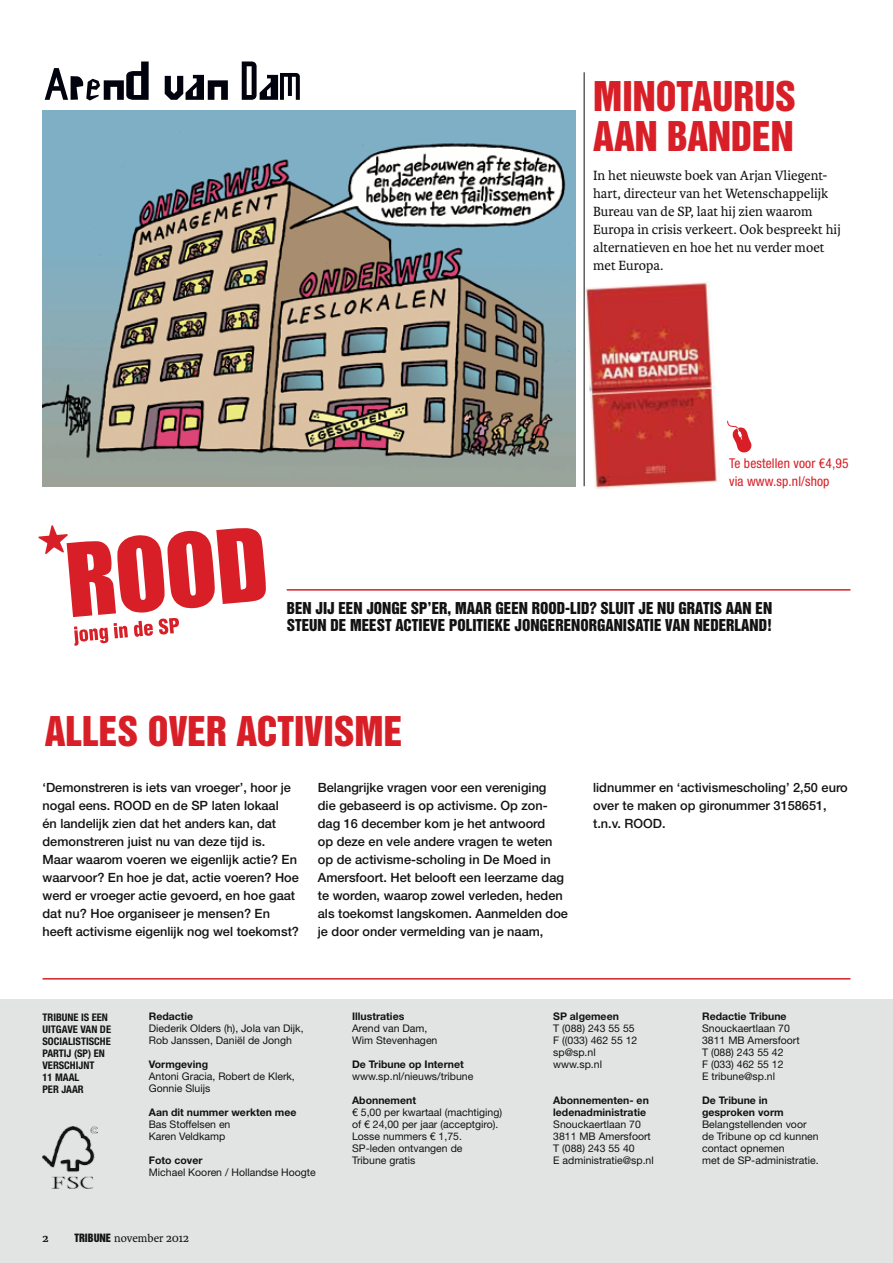
<style>
.page{position:relative;width:893px;height:1263px;background:#fff}
.page>*{position:absolute;margin:0;border:0;box-sizing:border-box;transform-origin:0 0}
.t1{font:37.5px/40.5px "Helvetica Inserat LT Std";color:#d81f27}
.t2{font:15px/16.5px "Helvetica Inserat LT Std";color:#121212}
.t3{font:14.25px/18px "Karmina";color:#121212}
.t4{font:condensed 13.5px/18px "Helvetica Neue LT Std";letter-spacing:.01em;color:#d81f27}
.t5{font:500 12.75px/18px "Helvetica Neue LT Std";color:#121212}
.t6{font:12px "Karmina";color:#121212}
.t7{font:700 12px "Karmina";color:#121212}
.t8{font:10.5px/12px "Helvetica Neue LT Std";color:#121212}
.t9{font:700 10.5px/12px "Helvetica Neue LT Std";color:#121212}
.t10{font:700 condensed 10.5px/12px "Helvetica Neue LT Std";color:#121212}
.s1{font-family:"Helvetica Inserat LT Std";font-size:10.5px}
</style>
<div class="page">
<img style="left:584px;top:281px;width:136px;height:208px">
<hr style="left:584px;top:72px;width:1px;height:414px;background:#121212">
<div style="left:0;top:999px;width:893px;height:264px;background:#e2e4e4"></div>
<hr style="left:43px;top:978px;width:807px;height:1px;background:#d81f27">
<hr style="left:287px;top:589px;width:563px;height:2px;background:#d81f27">
<svg style="left:38px;top:525px;width:228px;height:121px"></svg>
<img style="left:43px;top:1126px;width:54px;height:62px">
<svg style="left:45px;top:62px;width:255px;height:39px"></svg>
<img style="left:43px;top:111px;width:532px;height:375px">
<svg style="left:727px;top:420px;width:25px;height:33px"></svg>
<h1 class="t1" style="left:593px;top:77px;width:204px">MINOTAURUS<br>AAN BANDEN</h1>
<p class="t3" style="left:593px;top:167px;width:249px">In het nieuwste boek van Arjan Vliegent&shy;hart, directeur van het Wetenschappelijk Bureau van de SP, laat hij zien waarom Europa in crisis verkeert. Ook bespreekt hij alternatieven en hoe het nu verder moet met Europa.</p>
<p class="t4" style="left:729px;top:454px;width:121px">Te bestellen voor €4,95 via www.sp.nl/shop</p>
<p class="t2" style="left:287px;top:601px;width:487px">BEN JIJ EEN JONGE SP’ER, MAAR GEEN ROOD-LID? SLUIT JE NU GRATIS AAN EN<br>STEUN DE MEEST ACTIEVE POLITIEKE JONGERENORGANISATIE VAN NEDERLAND!</p>
<h1 class="t1" style="left:45px;top:712px;width:359px">ALLES OVER ACTIVISME</h1>
<p class="t5" style="left:43px;top:778px;width:258px">‘Demonstreren is iets van vroeger’, hoor je nogal eens. ROOD en de SP laten lokaal<br>én landelijk zien dat het anders kan, dat demonstreren juist nu van deze tijd is.<br>Maar waarom voeren we eigenlijk actie? En waarvoor? En hoe je dat, actie voeren? Hoe werd er vroeger actie gevoerd, en hoe gaat dat nu? Hoe organiseer je mensen? En heeft activisme eigenlijk nog wel toekomst?</p>
<p class="t5" style="left:318px;top:778px;width:252px">Belangrijke vragen voor een vereniging<br>die gebaseerd is op activisme. Op zon&shy;dag 16 december kom je het antwoord<br>op deze en vele andere vragen te weten op de activisme-scholing in De Moed in Amersfoort. Het belooft een leerzame dag te worden, waarop zowel verleden, heden als toekomst langskomen. Aanmelden doe je door onder vermelding van je naam,</p>
<p class="t5" style="left:593px;top:778px;width:256px">lidnummer en ‘activismescholing’ 2,50 euro over te maken op gironummer 3158651, t.n.v. ROOD.</p>
<p class="t9" style="left:149px;top:1010px;width:46px">Redactie</p>
<p class="t8" style="left:149px;top:1022px;width:156px">Diederik Olders (h), Jola van Dijk,<br>Rob Janssen, Daniël de Jongh</p>
<p class="t9" style="left:149px;top:1058px;width:61px">Vormgeving</p>
<p class="t8" style="left:149px;top:1070px;width:148px">Antoni Gracia, Robert de Klerk,<br>Gonnie Sluijs</p>
<p class="t9" style="left:149px;top:1106px;width:149px">Aan dit nummer werkten mee</p>
<p class="t8" style="left:149px;top:1118px;width:83px">Bas Stoffelsen en<br>Karen Veldkamp</p>
<p class="t9" style="left:149px;top:1154px;width:55px">Foto cover</p>
<p class="t8" style="left:149px;top:1166px;width:169px">Michael Kooren / Hollandse Hoogte</p>
<p class="t9" style="left:553px;top:1010px;width:67px">SP algemeen</p>
<p class="t8" style="left:553px;top:1022px;width:86px">T (088) 243 55 55<br>F ((033) 462 55 12 sp@sp.nl www.sp.nl</p>
<p class="t9" style="left:553px;top:1094px;width:97px">Abonnementen- en ledenadministratie</p>
<p class="t8" style="left:553px;top:1118px;width:102px">Snouckaertlaan 70<br>3811 MB Amersfoort<br>T (088) 243 55 40<br>E administratie@sp.nl</p>
<p class="t10" style="left:43px;top:1011px;width:70px">TRIBUNE IS EEN<br>UITGAVE VAN DE<br>SOCIALISTISCHE<br>PARTIJ (SP) EN<br>VERSCHIJNT<br>11 MAAL<br>PER JAAR</p>
<p class="t9" style="left:702px;top:1010px;width:86px">Redactie Tribune</p>
<p class="t9" style="left:352px;top:1010px;width:54px">Illustraties</p>
<p class="t8" style="left:352px;top:1022px;width:87px">Arend van Dam,<br>Wim Stevenhagen</p>
<p class="t9" style="left:352px;top:1058px;width:113px">De Tribune op Internet</p>
<p class="t8" style="left:352px;top:1070px;width:123px">www.sp.nl/nieuws/tribune</p>
<p class="t9" style="left:352px;top:1094px;width:65px">Abonnement</p>
<p class="t8" style="left:352px;top:1106px;width:152px">€ 5,00 per kwartaal (machtiging) of € 24,00 per jaar (acceptgiro).<br>Losse nummers € 1,75.<br>SP-leden ontvangen de<br>Tribune gratis</p>
<p class="t8" style="left:702px;top:1022px;width:99px">Snouckaertlaan 70<br>3811 MB Amersfoort<br>T (088) 243 55 42<br>F (033) 462 55 12<br>E tribune@sp.nl</p>
<p class="t9" style="left:702px;top:1094px;width:83px">De Tribune in gesproken vorm</p>
<p class="t8" style="left:702px;top:1118px;width:118px">Belangstellenden voor de Tribune op cd kunnen contact opnemen<br>met de SP-administratie.</p>
<p class="t7" style="left:43px;top:1231px;width:8px">2</p>
<p class="t6" style="left:74px;top:1231px;width:116px"><span class="s1">TRIBUNE</span> november 2012</p>
</div>
